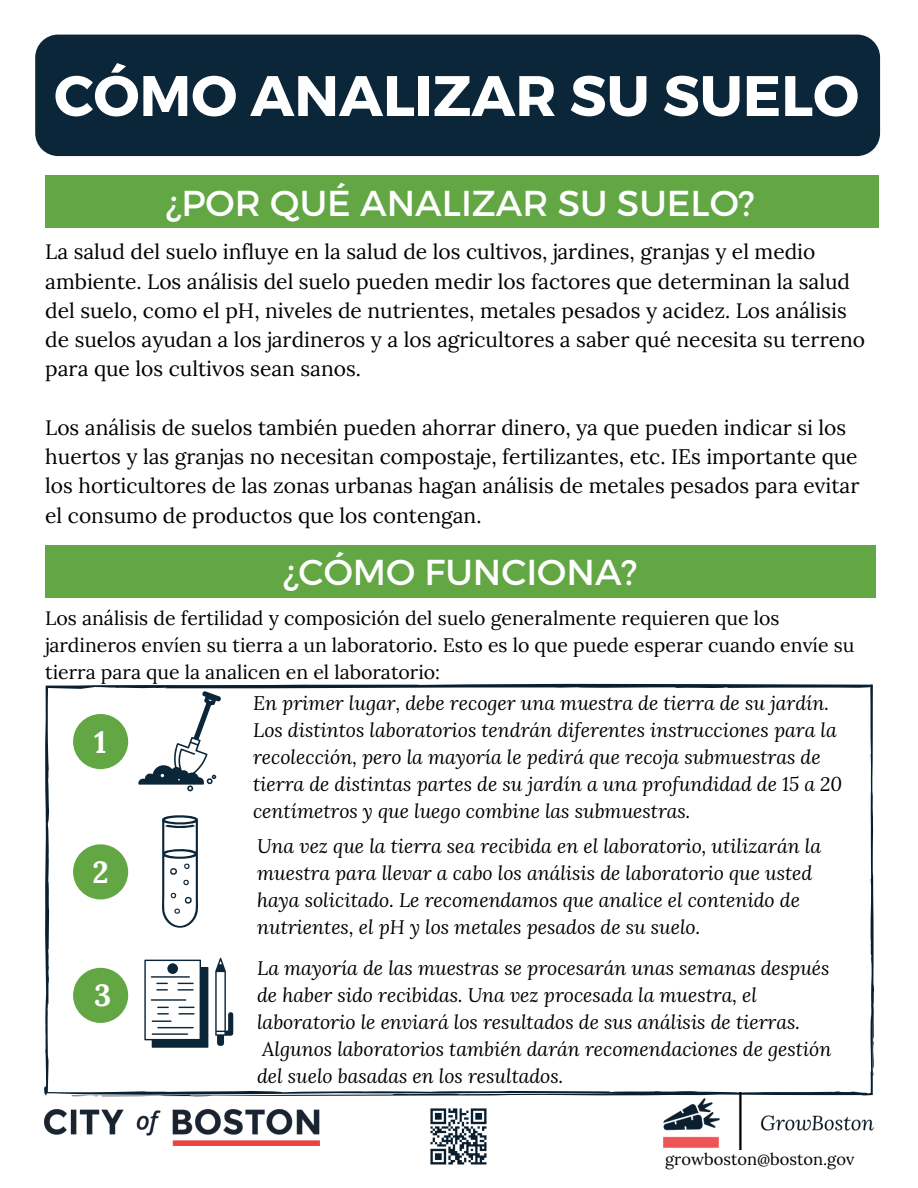
<style>
.page{position:relative;width:918px;height:1188px;background:#fff}
.page>*{position:absolute;margin:0;border:0;box-sizing:border-box;transform-origin:0 0}
.t1{font:700 57px "Montserrat";color:#fff}
.t2{font:36px "Montserrat";color:#fff}
.t3{font:700 30.6px "Lora";color:#fff}
.t4{font:21px/29.2px "Lora";color:#000}
.t5{font:italic 19.5px/27px "Lora";color:#000}
.t6{font:19.5px/27px "Lora";color:#000}
.t7{font:16.5px "Lora";color:#000}
</style>
<div class="page">
<div style="left:35px;top:35px;width:845px;height:121px;background:#0c2639;border-radius:23px"></div>
<div style="left:45px;top:175px;width:834px;height:53px;background:#62a744"></div>
<div style="left:45px;top:545px;width:830px;height:53px;background:#62a744"></div>
<img style="left:44px;top:1110px;width:276px;height:36px">
<svg style="left:44px;top:684px;width:830px;height:413px"></svg>
<img style="left:663px;top:1092px;width:210px;height:57px">
<img style="left:430px;top:1108px;width:57px;height:57px">
<h1 class="t1" style="left:54px;top:59px;width:806px">CÓMO ANALIZAR SU SUELO</h1>
<h2 class="t2" style="left:165px;top:180px;width:591px">¿POR QUÉ ANALIZAR SU SUELO?</h2>
<p class="t4" style="left:45px;top:237px;width:821px">La salud del suelo influye en la salud de los cultivos, jardines, granjas y el medio ambiente. Los análisis del suelo pueden medir los factores que determinan la salud del suelo, como el pH, niveles de nutrientes, metales pesados y acidez. Los análisis de suelos ayudan a los jardineros y a los agricultores a saber qué necesita su terreno para que los cultivos sean sanos.</p>
<p class="t4" style="left:45px;top:413px;width:816px">Los análisis de suelos también pueden ahorrar dinero, ya que pueden indicar si los huertos y las granjas no necesitan compostaje, fertilizantes, etc. IEs importante que los horticultores de las zonas urbanas hagan análisis de metales pesados para evitar el consumo de productos que los contengan.</p>
<h2 class="t2" style="left:283px;top:548px;width:356px">¿CÓMO FUNCIONA?</h2>
<p class="t6" style="left:45px;top:604px;width:811px">Los análisis de fertilidad y composición del suelo generalmente requieren que los jardineros envíen su tierra a un laboratorio. Esto es lo que puede esperar cuando envíe su tierra para que la analicen en el laboratorio:</p>
<h3 class="t3" style="left:94px;top:723px;width:14px">1</h3>
<h3 class="t3" style="left:92px;top:852px;width:18px">2</h3>
<h3 class="t3" style="left:94px;top:976px;width:19px">3</h3>
<p class="t5" style="left:253px;top:689px;width:590px">En primer lugar, debe recoger una muestra de tierra de su jardín.<br>Los distintos laboratorios tendrán diferentes instrucciones para la recolección, pero la mayoría le pedirá que recoja submuestras de tierra de distintas partes de su jardín a una profundidad de 15 a 20 centímetros y que luego combine las submuestras.</p>
<p class="t5" style="left:257px;top:832px;width:566px">Una vez que la tierra sea recibida en el laboratorio, utilizarán la muestra para llevar a cabo los análisis de laboratorio que usted haya solicitado. Le recomendamos que analice el contenido de nutrientes, el pH y los metales pesados de su suelo.</p>
<p class="t5" style="left:257px;top:954px;width:576px">La mayoría de las muestras se procesarán unas semanas después de haber sido recibidas. Una vez procesada la muestra, el laboratorio le enviará los resultados de sus análisis de tierras.<br>Algunos laboratorios también darán recomendaciones de gestión del suelo basadas en los resultados.</p>
<p class="t7" style="left:665px;top:1148px;width:191px">growboston@boston.gov</p>
</div>
